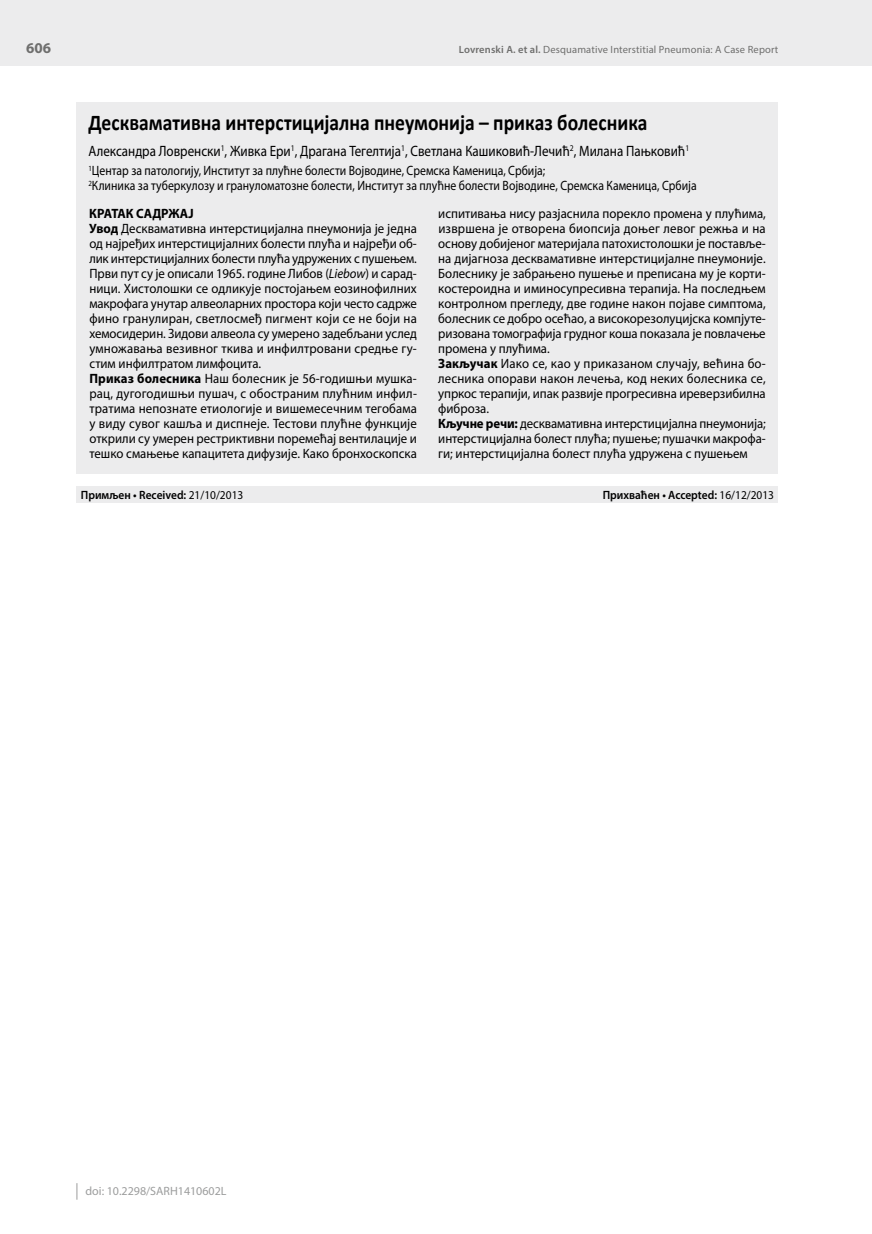
<style>
.page{position:relative;width:872px;height:1234px;background:#fff}
.page>*{position:absolute;margin:0;border:0;box-sizing:border-box;transform-origin:0 0}
.t1{font:700 22.5px "Calibri";color:#000;scale:.87 1}
.t2{font:15px "Myriad Pro";color:#000;scale:.87 1}
.t3{font:700 15px "Myriad Pro";color:#6f6f6e}
.t4{font:13.5px/15px "Myriad Pro";color:#000;scale:.95 1}
.t5{font:13.5px/15px "Myriad Pro";color:#000;scale:.87 1}
.t6{font:600 12px "Myriad Pro";color:#000;scale:.95 1}
.t7{font:12px "Myriad Pro";color:#9c9d9d}
.t8{font:10.5px "Myriad Pro";letter-spacing:.015em;color:#6f6f6e}
.s1{font-weight:600}
.s2{font-weight:700}
.s3{font-style:italic}
.s4{font-weight:400}
</style>
<div class="page">
<div style="left:0;top:0;width:872px;height:66px;background:#ececed"></div>
<svg style="left:77px;top:1183px;width:1px;height:16px"></svg>
<div style="left:77px;top:102px;width:701px;height:372px;background:#ececed"></div>
<div style="left:77px;top:486px;width:701px;height:16px;background:#ececed"></div>
<p class="t3" style="left:26px;top:38px;width:26px">606</p>
<p class="t8" style="left:459px;top:43px;width:321px"><span class="s1">Lovrenski A. et al.</span> Desquamative Interstitial Pneumonia: A Case Report</p>
<h1 class="t1" style="left:88px;top:108px;width:644px">Десквамативна интерстицијална пнеумонија – приказ болесника</h1>
<p class="t2" style="left:88px;top:142px;width:692px">Александра Ловренски<sup>1</sup>, Живка Ери<sup>1</sup>, Драгана Тегелтија<sup>1</sup>, Светлана Кашиковић-Лечић<sup>2</sup>, Милана Пањковић<sup>1</sup></p>
<p class="t5" style="left:88px;top:163px;width:700px"><sup>1</sup>Центар за патологију, Институт за плућне болести Војводине, Сремска Каменица, Србија;<br><sup>2</sup>Клиника за туберкулозу и грануломатозне болести, Институт за плућне болести Војводине, Сремска Каменица, Србија</p>
<p class="t4" style="left:89px;top:205px;width:346px"><span class="s2">КРАТАК САДРЖАЈ<br>Увод</span> Десквамативна интерстицијална пнеумонија је једна од најређих интерстицијалних болести плућа и најређи об&shy;лик интерстицијалних болести плућа удружених с пушењем.<br>Први пут су је описали 1965. године Либов (<span class="s3">Liebow</span>) и сарад&shy;ници. Хистолошки се одликује постојањем еозинофилних макрофага унутар алвеоларних простора који често садрже фино гранулиран, светлосмеђ пигмент који се не боји на хемосидерин. Зидови алвеола су умерено задебљани услед умножавања везивног ткива и инфилтровани средње гу&shy;стим инфилтратом лимфоцита.<br><span class="s2">Приказ болесника</span> Наш болесник је 56-годишњи мушка&shy;рац, дугогодишњи пушач, с обостраним плућним инфил&shy;тратима непознате етиологије и вишемесечним тегобама у виду сувог кашља и диспнеје. Тестови плућне функције открили су умерен рестриктивни поремећај вентилације и тешко смањење капацитета дифузије. Како бронхоскопска</p>
<p class="t4" style="left:438px;top:205px;width:346px">испитивања нису разјаснила порекло промена у плућима, извршена је отворена биопсија доњег левог режња и на основу добијеног материјала патохистолошки је поставље&shy;на дијагноза десквамативне интерстицијалне пнеумоније.<br>Болеснику је забрањено пушење и преписана му је корти&shy;костероидна и иминосупресивна терапија. На последњем контролном прегледу, две године након појаве симптома, болесник се добро осећао, а високорезолуцијска компјуте&shy;ризована томографија грудног коша показала је повлачење промена у плућима.<br><span class="s2">Закључак</span> Иако се, као у приказаном случају, већина бо&shy;лесника опорави након лечења, код неких болесника се, упркос терапији, ипак развије прогресивна иреверзибилна фиброза.<br><span class="s2">Кључне речи:</span> десквамативна интерстицијална пнеумонија; интерстицијална болест плућа; пушење; пушачки макрофа&shy;ги; интерстицијална болест плућа удружена с пушењем</p>
<p class="t6" style="left:81px;top:487px;width:173px">Примљен • Received: <span class="s4">21/10/2013</span></p>
<p class="t6" style="left:603px;top:487px;width:182px">Прихваћен • Accepted: <span class="s4">16/12/2013</span></p>
<p class="t7" style="left:86px;top:1183px;width:143px">doi: 10.2298/SARH1410602L</p>
</div>
